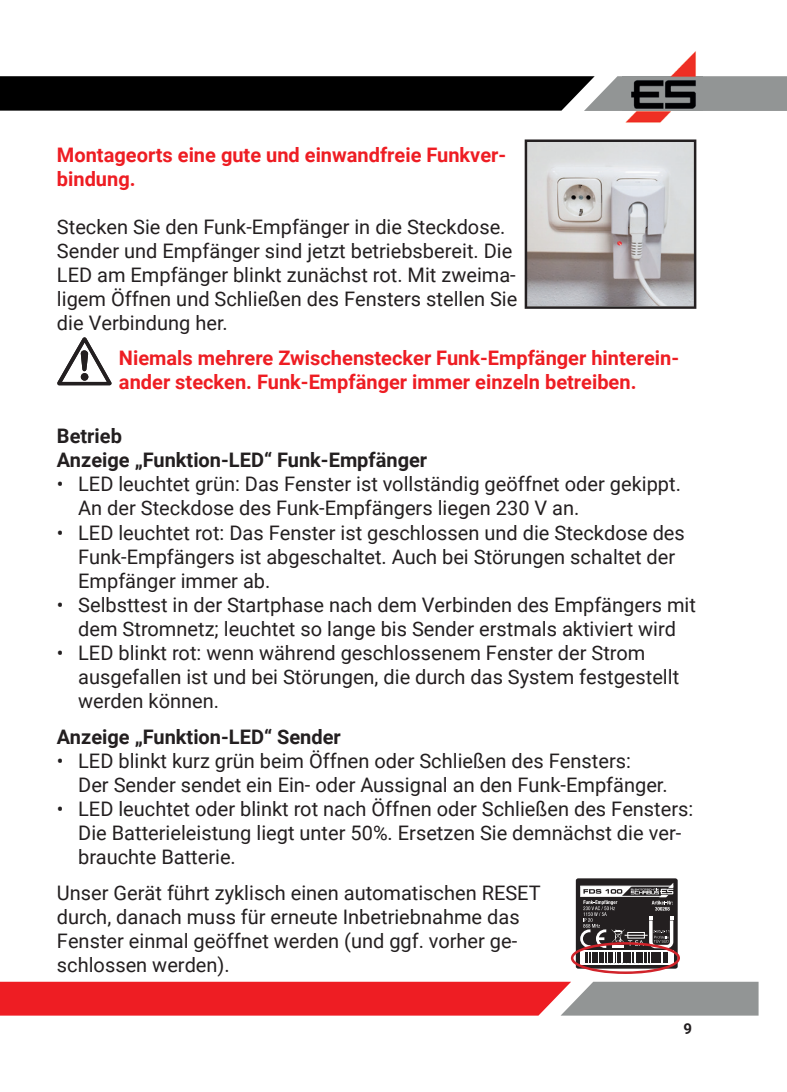
<style>
.page{position:relative;width:787px;height:1092px;background:#fff}
.page>*{position:absolute;margin:0;border:0;box-sizing:border-box;transform-origin:0 0}
.t1{font:20px/24px "Roboto";color:#231f20}
.t2{font:700 20px/24px "Roboto";color:#ee1d23}
.t3{font:700 20px/24px "Roboto";color:#231f20}
.t4{font:700 15px "Roboto";color:#231f20}
</style>
<div class="page">
<svg style="left:0;top:76px;width:787px;height:35px;background:#212222"></svg>
<img style="left:625px;top:51px;width:71px;height:72px">
<img style="left:622px;top:76px;width:80px;height:35px">
<svg style="left:0;top:981px;width:758px;height:34px;background:#d94448"></svg>
<svg style="left:57px;top:337px;width:55px;height:48px"></svg>
<svg style="left:524px;top:139px;width:172px;height:170px;background:#b9b6b7"></svg>
<div style="left:576px;top:878px;width:101px;height:90px;background:#231f20;border-radius:2px"></div>
<svg style="left:571px;top:882px;width:109px;height:91px"></svg>
<p class="t2" style="left:57px;top:142px;width:451px">Montageorts eine gute und einwandfreie Funkver&shy;bindung.</p>
<p class="t1" style="left:57px;top:214px;width:462px">Stecken Sie den Funk-Empfänger in die Steckdose.<br>Sender und Empfänger sind jetzt betriebsbereit. Die LED am Empfänger blinkt zunächst rot. Mit zweima&shy;ligem Öffnen und Schließen des Fensters stellen Sie die Verbindung her.</p>
<p class="t2" style="left:119px;top:345px;width:561px">Niemals mehrere Zwischenstecker Funk-Empfänger hinterein&shy;ander stecken. Funk-Empfänger immer einzeln betreiben.</p>
<p class="t3" style="left:57px;top:423px;width:372px">Betrieb<br>Anzeige „Funktion-LED“ Funk-Empfänger</p>
<p class="t1" style="left:57px;top:471px;width:625px">ꞏ LED leuchtet grün: Das Fenster ist vollständig geöffnet oder gekippt.</p>
<p class="t1" style="left:78px;top:495px;width:502px">An der Steckdose des Funk-Empfängers liegen 230 V an.</p>
<p class="t1" style="left:57px;top:519px;width:629px">ꞏ LED leuchtet rot: Das Fenster ist geschlossen und die Steckdose des</p>
<p class="t1" style="left:78px;top:543px;width:598px">Funk-Empfängers ist abgeschaltet. Auch bei Störungen schaltet der</p>
<p class="t1" style="left:78px;top:567px;width:194px">Empfänger immer ab.</p>
<p class="t1" style="left:57px;top:591px;width:640px">ꞏ Selbsttest in der Startphase nach dem Verbinden des Empfängers mit</p>
<p class="t1" style="left:78px;top:615px;width:599px">dem Stromnetz; leuchtet so lange bis Sender erstmals aktiviert wird</p>
<p class="t1" style="left:57px;top:639px;width:590px">ꞏ LED blinkt rot: wenn während geschlossenem Fenster der Strom</p>
<p class="t1" style="left:78px;top:663px;width:602px">ausgefallen ist und bei Störungen, die durch das System festgestellt</p>
<p class="t1" style="left:78px;top:687px;width:142px">werden können.</p>
<p class="t3" style="left:57px;top:723px;width:285px">Anzeige „Funktion-LED“ Sender</p>
<p class="t1" style="left:57px;top:747px;width:575px">ꞏ LED blinkt kurz grün beim Öffnen oder Schließen des Fensters:</p>
<p class="t1" style="left:78px;top:771px;width:591px">Der Sender sendet ein Ein- oder Aussignal an den Funk-Empfänger.</p>
<p class="t1" style="left:57px;top:795px;width:638px">ꞏ LED leuchtet oder blinkt rot nach Öffnen oder Schließen des Fensters:</p>
<p class="t1" style="left:78px;top:819px;width:604px">Die Batterieleistung liegt unter 50%. Ersetzen Sie demnächst die ver-</p>
<p class="t1" style="left:78px;top:843px;width:159px">brauchte Batterie.</p>
<p class="t1" style="left:57px;top:879px;width:485px">Unser Gerät führt zyklisch einen automatischen RESET durch, danach muss für erneute Inbetriebnahme das Fenster einmal geöffnet werden (und ggf. vorher ge&shy;schlossen werden).</p>
<p class="t4" style="left:683px;top:1018px;width:10px">9</p>
</div>
